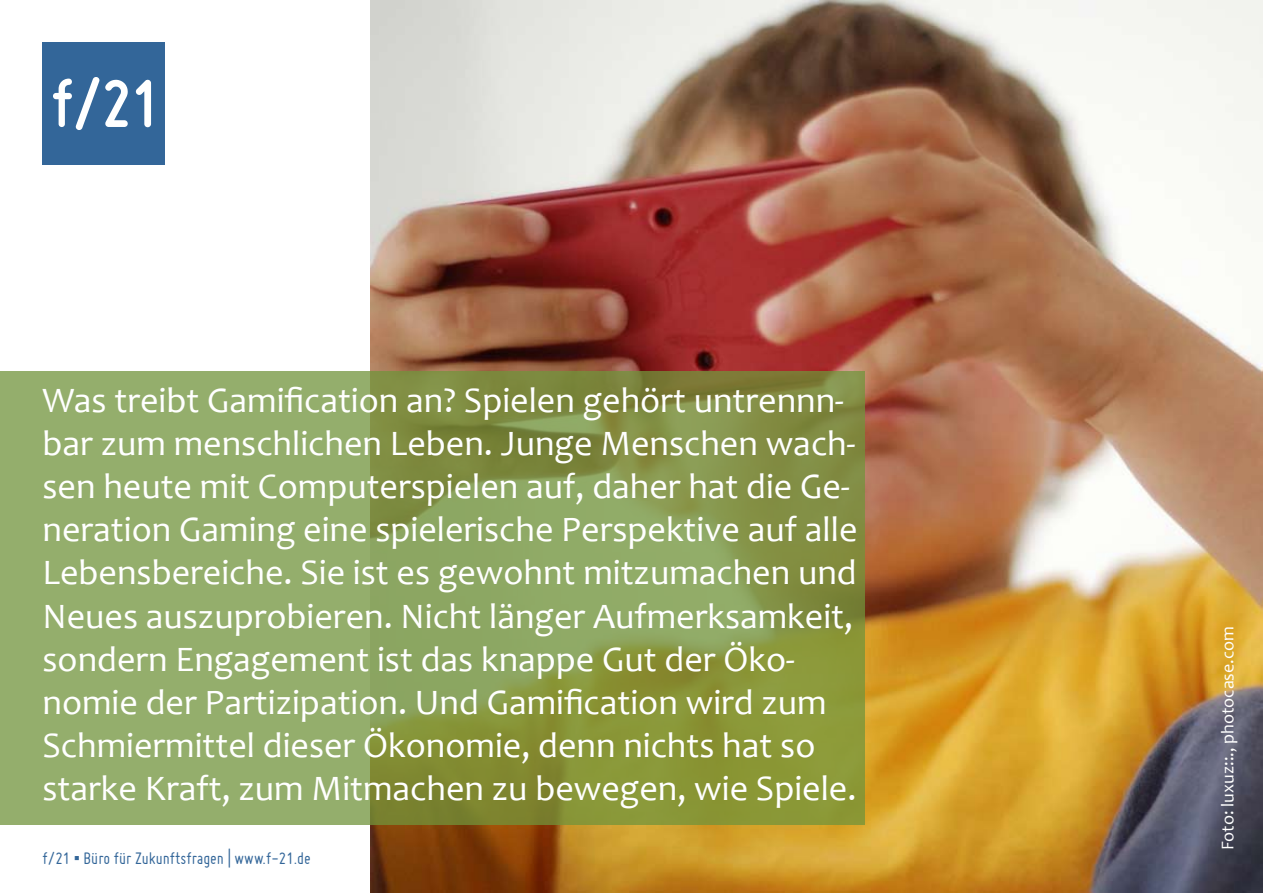
<style>
.page{position:relative;width:1263px;height:893px;background:#fff}
.page>*{position:absolute;margin:0;border:0;box-sizing:border-box;transform-origin:0 0}
.t1{font:700 70.2px "Miso";color:#fff}
.t2{font:36px/43.2px "Candara";color:#fff}
.t3{font:18px "Miso";color:#369}
.t4{font:18px "Candara";color:#fff}
.s1{font-family:"Arial"}
</style>
<div class="page">
<img style="left:370px;top:0;width:893px;height:893px">
<div style="left:43px;top:43px;width:122px;height:122px;background:#369"></div>
<svg style="left:0;top:372px;width:865px;height:453px;fill:#90a965"></svg>
<h1 class="t1" style="left:52px;top:64px;width:110px">f/21</h1>
<p class="t2" style="left:43px;top:378px;width:816px">Was treibt Gamification an? Spielen gehört untrennn&shy;bar zum menschlichen Leben. Junge Menschen wach&shy;sen heute mit Computerspielen auf, daher hat die Ge&shy;neration Gaming eine spielerische Perspektive auf alle Lebensbereiche. Sie ist es gewohnt mitzumachen und Neues auszuprobieren. Nicht länger Aufmerksamkeit, sondern Engagement ist das knappe Gut der Öko&shy;nomie der Partizipation. Und Gamification wird zum Schmiermittel dieser Ökonomie, denn nichts hat so starke Kraft, zum Mitmachen zu bewegen, wie Spiele.</p>
<p class="t3" style="left:43px;top:848px;width:270px">f/21 <span class="s1">▪</span> Büro für Zukunftsfragen | www.f-21.de</p>
<p class="t4" style="left:1216px;top:850px;width:226px;rotate:-90deg">Foto: luxuz::., photocase.com</p>
</div>
